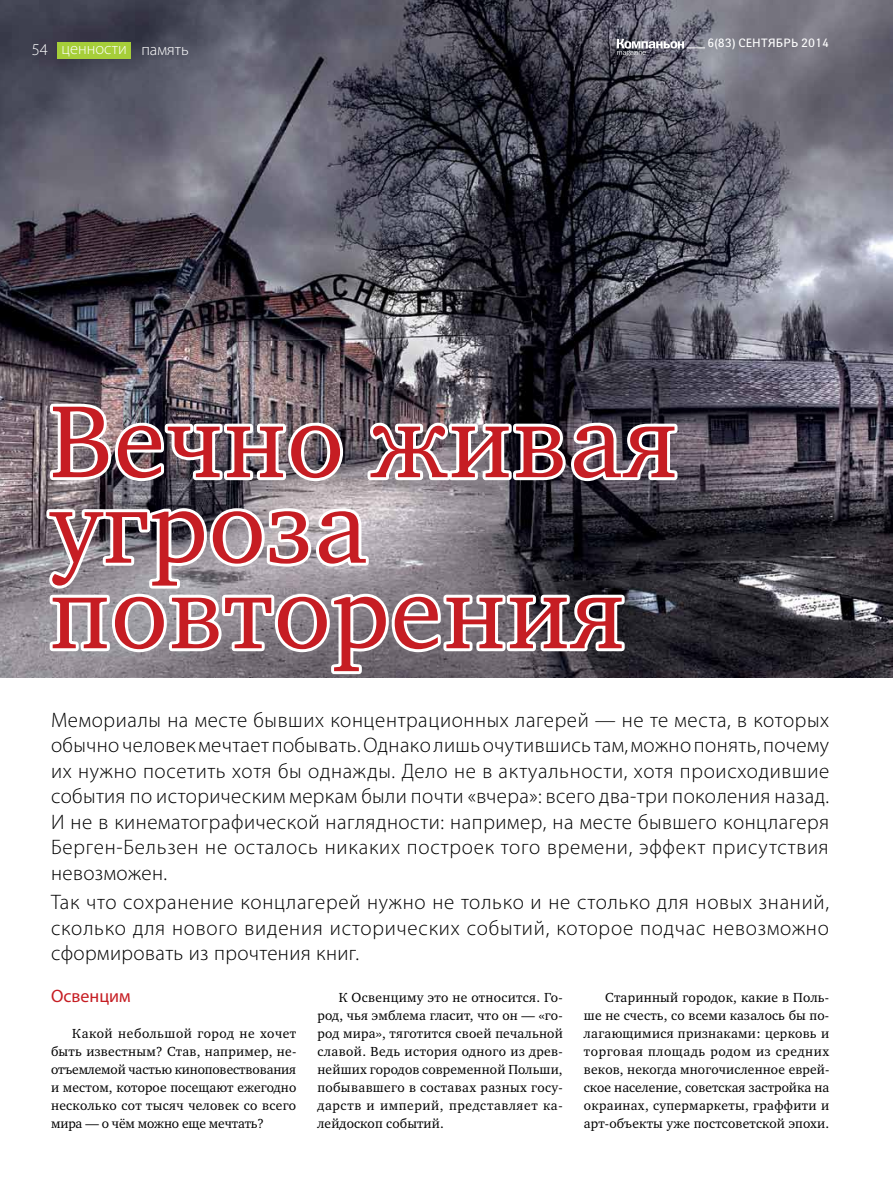
<style>
.page{position:relative;width:893px;height:1191px;background:#fff}
.page>*{position:absolute;margin:0;border:0;box-sizing:border-box;transform-origin:0 0}
.t1{font:105px/85.5px "Charter ITC";letter-spacing:.01em;color:#c61d23}
.t2{font:300 21px/25.5px "Myriad Pro";letter-spacing:.035em;color:#000;text-align:justify}
.t3{font:18px "Myriad Pro";color:#c61d23}
.t4{font:300 16.5px "Myriad Pro";color:#fff}
.t5{font:13.5px/18px "Charter ITC";letter-spacing:.02em;color:#000;text-align:justify}
.t6{font:12px "Yanus";letter-spacing:.01em;color:#fff}
</style>
<div class="page">
<img style="left:0;top:0;width:893px;height:678px">
<div style="left:57px;top:42px;width:74px;height:17px;background:#a6ce39"></div>
<svg style="left:617px;top:39px;width:88px;height:17px"></svg>
<svg style="left:47px;top:399px;width:299px;height:85px"></svg>
<svg style="left:364px;top:417px;width:316px;height:67px"></svg>
<svg style="left:43px;top:503px;width:585px;height:174px"></svg>
<p class="t4" style="left:32px;top:40px;width:18px">54</p>
<p class="t4" style="left:141px;top:40px;width:49px">память</p>
<p class="t4" style="left:62px;top:39px;width:67px">ценности</p>
<p class="t6" style="left:707px;top:36px;width:123px">6(83) СЕНТЯБРЬ 2014</p>
<h1 class="t1" style="left:50px;top:398px;width:630px">Вечно живая угроза повторения</h1>
<p class="t2" style="left:51px;top:706px;width:780px">Мемориалы на месте бывших концентрационных лагерей — не те места, в которых обычно человек мечтает побывать. Однако лишь очутившись там, можно понять, почему их нужно посетить хотя бы однажды. Дело не в актуальности, хотя происходившие события по историческим меркам были почти «вчера»: всего два-три поколения назад.<br>И не в кинематографической наглядности: например, на месте бывшего концлагеря Берген-Бельзен не осталось никаких построек того времени, эффект присутствия невозможен.</p>
<h2 class="t2" style="left:51px;top:889px;width:779px">Так что сохранение концлагерей нужно не только и не столько для новых знаний, сколько для нового видения исторических событий, которое подчас невозможно сформировать из прочтения книг.</h2>
<h3 class="t3" style="left:51px;top:985px;width:81px">Освенцим</h3>
<p class="t5" style="left:51px;top:1024px;width:247px;text-indent:21px">Какой небольшой город не хочет быть известным? Став, например, не&shy;отъемлемой частью киноповествования и местом, которое посещают ежегодно несколько сот тысяч человек со всего мира — о чём можно еще мечтать?</p>
<p class="t5" style="left:317px;top:988px;width:247px;text-indent:21px">К Освенциму это не относится. Го&shy;род, чья эмблема гласит, что он — «го&shy;род мира», тяготится своей печальной славой. Ведь история одного из древ&shy;нейших городов современной Польши, побывавшего в составах разных госу&shy;дарств и империй, представляет ка&shy;лейдоскоп событий.</p>
<p class="t5" style="left:584px;top:988px;width:247px;text-indent:21px">Старинный городок, какие в Поль&shy;ше не счесть, со всеми казалось бы по&shy;лагающимися признаками: церковь и торговая площадь родом из средних веков, некогда многочисленное еврей&shy;ское население, советская застройка на окраинах, супермаркеты, граффити и арт-объекты уже постсоветской эпохи.</p>
</div>
